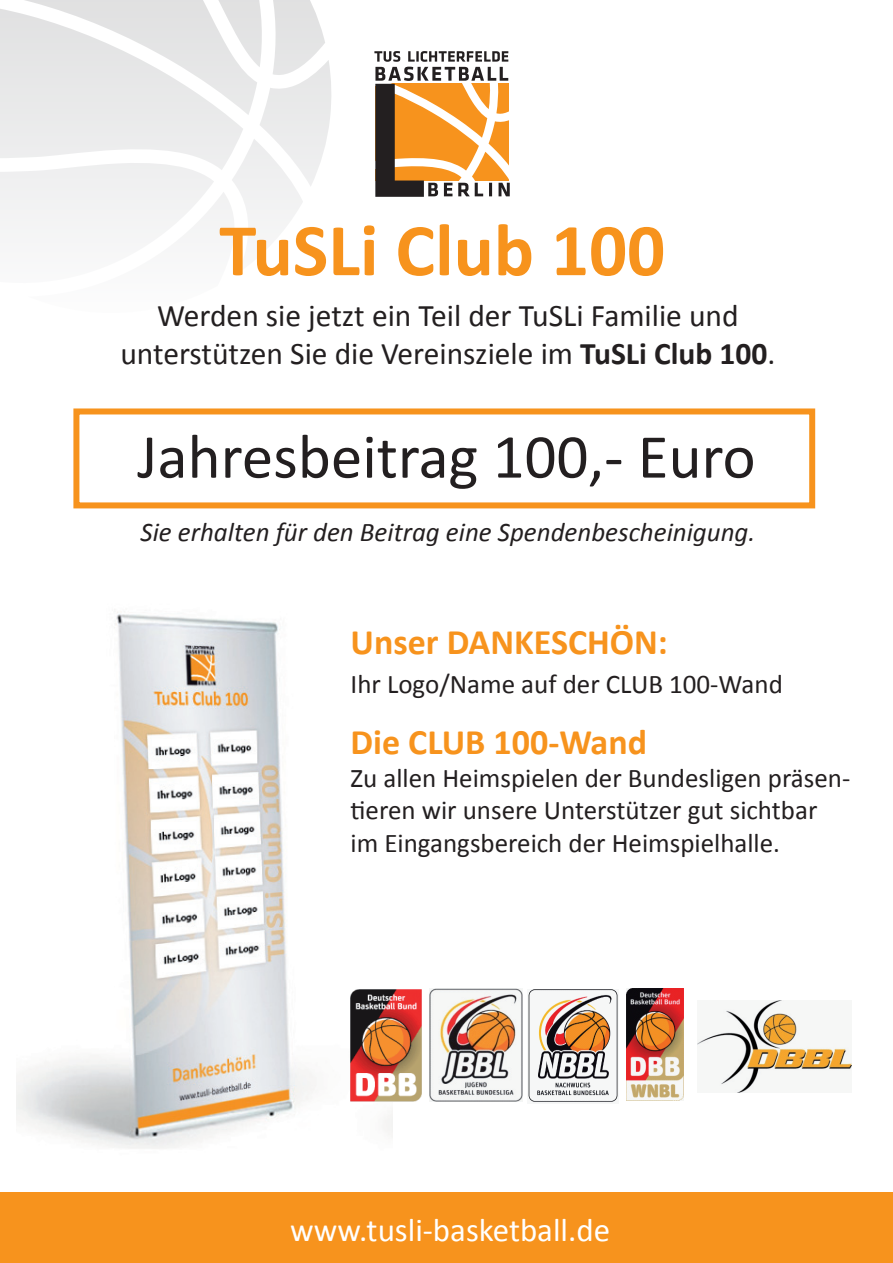
<style>
.page{position:relative;width:893px;height:1263px;background:#fff}
.page>*{position:absolute;margin:0;border:0;box-sizing:border-box;transform-origin:0 0}
.t1{font:700 75px "Calibri";color:#f7931d}
.t2{font:63px "Calibri";color:#231f20}
.t3{font:700 36px "Calibri";color:#f7931d}
.t4{font:32.85px "Calibri";color:#fff}
.t5{font:31.5px/37.8px "Calibri";color:#231f20;text-align:center}
.t6{font:27px/32.4px "Calibri";color:#231f20}
.t7{font:italic 27px "Calibri";color:#231f20}
.s1{font-weight:700}
</style>
<div class="page">
<img style="left:16px;top:612px;width:376px;height:581px">
<svg style="left:0;top:0;width:331px;height:233px"></svg>
<div style="left:0;top:1193px;width:893px;height:70px;background:#f7931d"></div>
<svg style="left:374px;top:51px;width:136px;height:146px"></svg>
<div style="left:73px;top:408px;width:742px;height:100px;border:6px solid #f7931d"></div>
<img style="left:698px;top:1000px;width:153px;height:92px">
<img style="left:429px;top:988px;width:94px;height:113px">
<img style="left:627px;top:988px;width:57px;height:112px">
<img style="left:528px;top:989px;width:90px;height:114px">
<img style="left:351px;top:989px;width:71px;height:112px">
<h1 class="t1" style="left:219px;top:202px;width:447px">TuSLi Club 100</h1>
<p class="t5" style="left:120px;top:297px;width:656px">Werden sie jetzt ein Teil der TuSLi Familie und unterstützen Sie die Vereinsziele im <span class="s1">TuSLi Club 100</span>.</p>
<h2 class="t2" style="left:137px;top:417px;width:620px">Jahresbeitrag 100,- Euro</h2>
<p class="t7" style="left:141px;top:513px;width:616px">Sie erhalten für den Beitrag eine Spendenbescheinigung.</p>
<h3 class="t3" style="left:351px;top:619px;width:319px">Unser DANKESCHÖN:</h3>
<p class="t6" style="left:351px;top:668px;width:434px">Ihr Logo/Name auf der CLUB 100-Wand</p>
<h3 class="t3" style="left:351px;top:719px;width:298px">Die CLUB 100-Wand</h3>
<p class="t6" style="left:351px;top:762px;width:501px">Zu allen Heimspielen der Bundesligen präsen&shy;tieren wir unsere Unterstützer gut sichtbar im Eingangsbereich der Heimspielhalle.</p>
<p class="t4" style="left:290px;top:1209px;width:321px">www.tusli-basketball.de</p>
</div>
